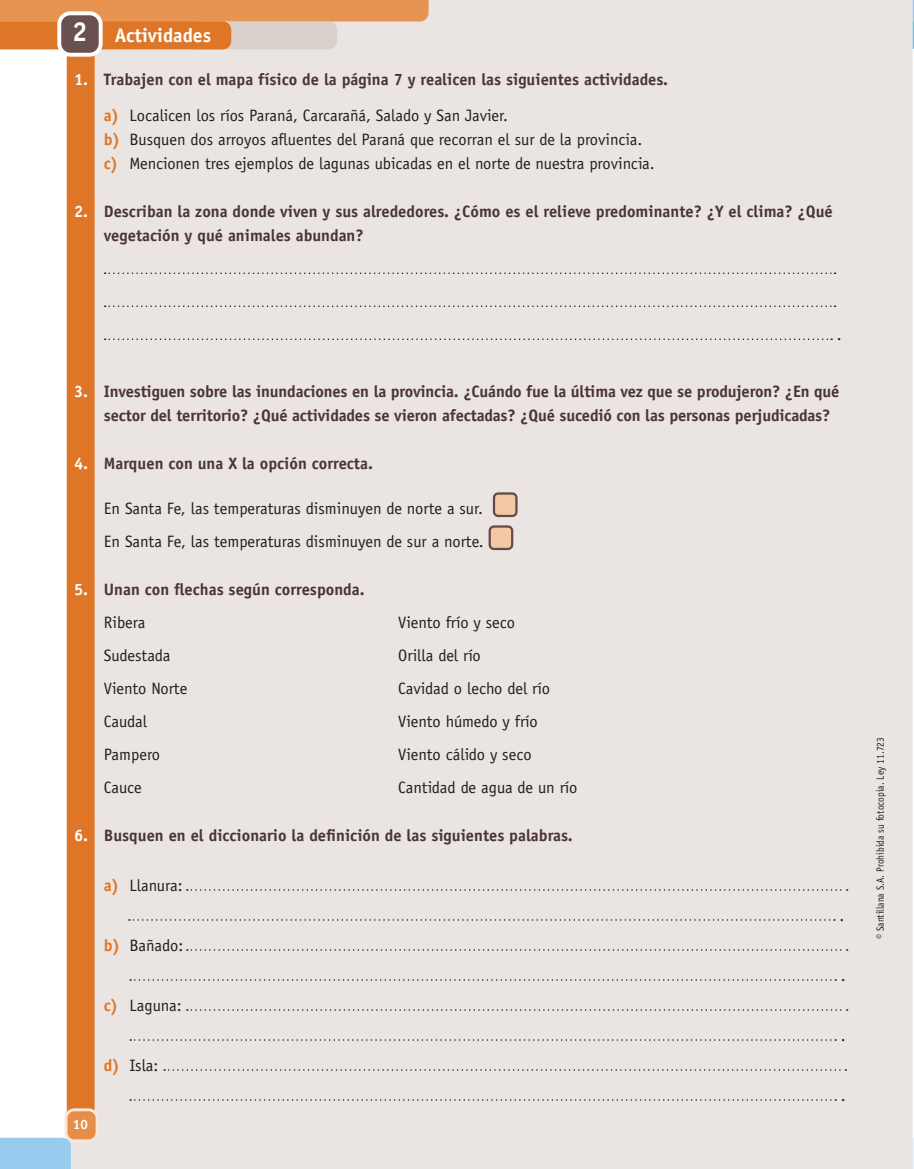
<style>
.page{position:relative;width:914px;height:1169px;background:#fff}
.page>*{position:absolute;margin:0;border:0;box-sizing:border-box;transform-origin:0 0}
.t1{font:700 19.65px "Officina Sans Std";color:#fff}
.t2{font:700 16.5px/24px "Officina Sans Std";color:#4b3437}
.t3{font:16.5px/24px "Officina Sans Std";color:#231f20}
.t4{font:700 13.5px "Officina Sans Std";color:#fff}
.t5{font:10.5px "Officina Sans Std";color:#231f20;scale:.9 1}
.s1{font-size:27.45px}
.s2{color:#fff}
.s3{color:#df7527}
.s4{font-weight:400;color:#231f20}
.s5{font-weight:700;color:#df7527}
</style>
<div class="page">
<div style="left:71px;top:0;width:841px;height:1169px;background:#eae5e2"></div>
<div style="left:67px;top:37px;width:28px;height:1100px;background:#df7527;border-radius:11px"></div>
<svg style="left:59px;top:13px;width:42px;height:42px"></svg>
<div style="left:57px;top:11px;width:46px;height:46px;border:4px solid #fff;border-radius:11px"></div>
<div style="left:66px;top:1109px;width:31px;height:31px;background:#e68d4a;border-radius:8px"></div>
<div style="left:65px;top:1108px;width:34px;height:34px;border:3px solid #fae6d4;border-radius:8px"></div>
<svg style="left:105px;top:272px;width:730px;height:2px"></svg>
<svg style="left:105px;top:305px;width:730px;height:2px"></svg>
<svg style="left:105px;top:338px;width:727px;height:2px"></svg>
<div style="left:494px;top:493px;width:22px;height:23px;background:#f4c8a4;border-radius:4px"></div>
<div style="left:493px;top:492px;width:24px;height:25px;border:2px solid #634947;border-radius:4px"></div>
<div style="left:489px;top:526px;width:23px;height:23px;background:#f4c8a4;border-radius:4px"></div>
<div style="left:488px;top:525px;width:25px;height:25px;border:2px solid #634947;border-radius:4px"></div>
<svg style="left:187px;top:889px;width:660px;height:1px"></svg>
<svg style="left:129px;top:919px;width:706px;height:1px"></svg>
<svg style="left:187px;top:949px;width:660px;height:1px"></svg>
<svg style="left:130px;top:979px;width:706px;height:1px"></svg>
<svg style="left:187px;top:1009px;width:660px;height:1px"></svg>
<svg style="left:130px;top:1039px;width:706px;height:1px"></svg>
<svg style="left:164px;top:1069px;width:682px;height:1px"></svg>
<svg style="left:130px;top:1099px;width:706px;height:1px"></svg>
<svg style="left:0;top:0;width:428px;height:49px;background:#dc9c6d"></svg>
<div style="left:0;top:1137px;width:71px;height:32px;background:#97ccee"></div>
<svg style="left:891px;top:0;width:23px;height:49px"></svg>
<svg style="left:891px;top:1137px;width:23px;height:32px"></svg>
<p class="t1" style="left:72px;top:23px;width:141px"><span class="s1">2</span> Actividades</p>
<p class="t2" style="left:104px;top:61px;width:565px;line-height:36px;text-indent:-30px"><span class="s2">1.</span> Trabajen con el mapa físico de la página 7 y realicen las siguientes actividades. <span class="s3">a)</span> <span class="s4">Localicen los ríos Paraná, Carcarañá, Salado y San Javier.</span></p>
<p class="t3" style="left:104px;top:127px;width:552px"><span class="s5">b)</span> Busquen dos arroyos afluentes del Paraná que recorran el sur de la provincia. <span class="s5">c)</span> Mencionen tres ejemplos de lagunas ubicadas en el norte de nuestra provincia.</p>
<p class="t2" style="left:104px;top:199px;width:730px;text-indent:-30px"><span class="s2">2.</span> Describan la zona donde viven y sus alrededores. ¿Cómo es el relieve predominante? ¿Y el clima? ¿Qué vegetación y qué animales abundan?</p>
<p class="t3" style="left:836px;top:322px;width:6px">.</p>
<p class="t2" style="left:104px;top:379px;width:737px;text-indent:-30px"><span class="s2">3.</span> Investiguen sobre las inundaciones en la provincia. ¿Cuándo fue la última vez que se produjeron? ¿En qué sector del territorio? ¿Qué actividades se vieron afectadas? ¿Qué sucedió con las personas perjudicadas?</p>
<p class="t2" style="left:74px;top:451px;width:300px"><span class="s2">4.</span> Marquen con una X la opción correcta.</p>
<p class="t3" style="left:104px;top:492px;width:381px;line-height:33px">En Santa Fe, las temperaturas disminuyen de norte a sur.<br>En Santa Fe, las temperaturas disminuyen de sur a norte.</p>
<p class="t2" style="left:104px;top:573px;width:262px;line-height:33px;text-indent:-30px"><span class="s2">5.</span> Unan con flechas según corresponda.<br><span class="s4">Ribera</span></p>
<p class="t3" style="left:398px;top:610px;width:118px">Viento frío y seco</p>
<p class="t3" style="left:104px;top:643px;width:68px">Sudestada</p>
<p class="t3" style="left:398px;top:643px;width:84px">Orilla del río</p>
<p class="t3" style="left:104px;top:676px;width:85px">Viento Norte</p>
<p class="t3" style="left:398px;top:676px;width:153px">Cavidad o lecho del río</p>
<p class="t3" style="left:104px;top:709px;width:45px">Caudal</p>
<p class="t3" style="left:398px;top:709px;width:141px">Viento húmedo y frío</p>
<p class="t3" style="left:104px;top:742px;width:58px">Pampero</p>
<p class="t3" style="left:398px;top:742px;width:135px">Viento cálido y seco</p>
<p class="t3" style="left:104px;top:775px;width:39px">Cauce</p>
<p class="t3" style="left:398px;top:775px;width:181px">Cantidad de agua de un río</p>
<p class="t2" style="left:74px;top:823px;width:500px"><span class="s2">6.</span> Busquen en el diccionario la definición de las siguientes palabras.</p>
<p class="t3" style="left:104px;top:873px;width:80px"><span class="s5">a)</span> Llanura:</p>
<p class="t3" style="left:104px;top:933px;width:81px"><span class="s5">b)</span> Bañado:</p>
<p class="t3" style="left:104px;top:993px;width:79px"><span class="s5">c)</span> Laguna:</p>
<p class="t3" style="left:104px;top:1053px;width:56px"><span class="s5">d)</span> Isla:</p>
<p class="t4" style="left:73px;top:1116px;width:17px">10</p>
<p class="t3" style="left:839px;top:903px;width:6px">.</p>
<p class="t3" style="left:840px;top:963px;width:6px">.</p>
<p class="t3" style="left:840px;top:1023px;width:6px">.</p>
<p class="t3" style="left:840px;top:1083px;width:6px">.</p>
<p class="t5" style="left:874px;top:939px;width:226px;rotate:-90deg">© Santillana S.A. Prohibida su fotocopia. Ley 11.723</p>
</div>
